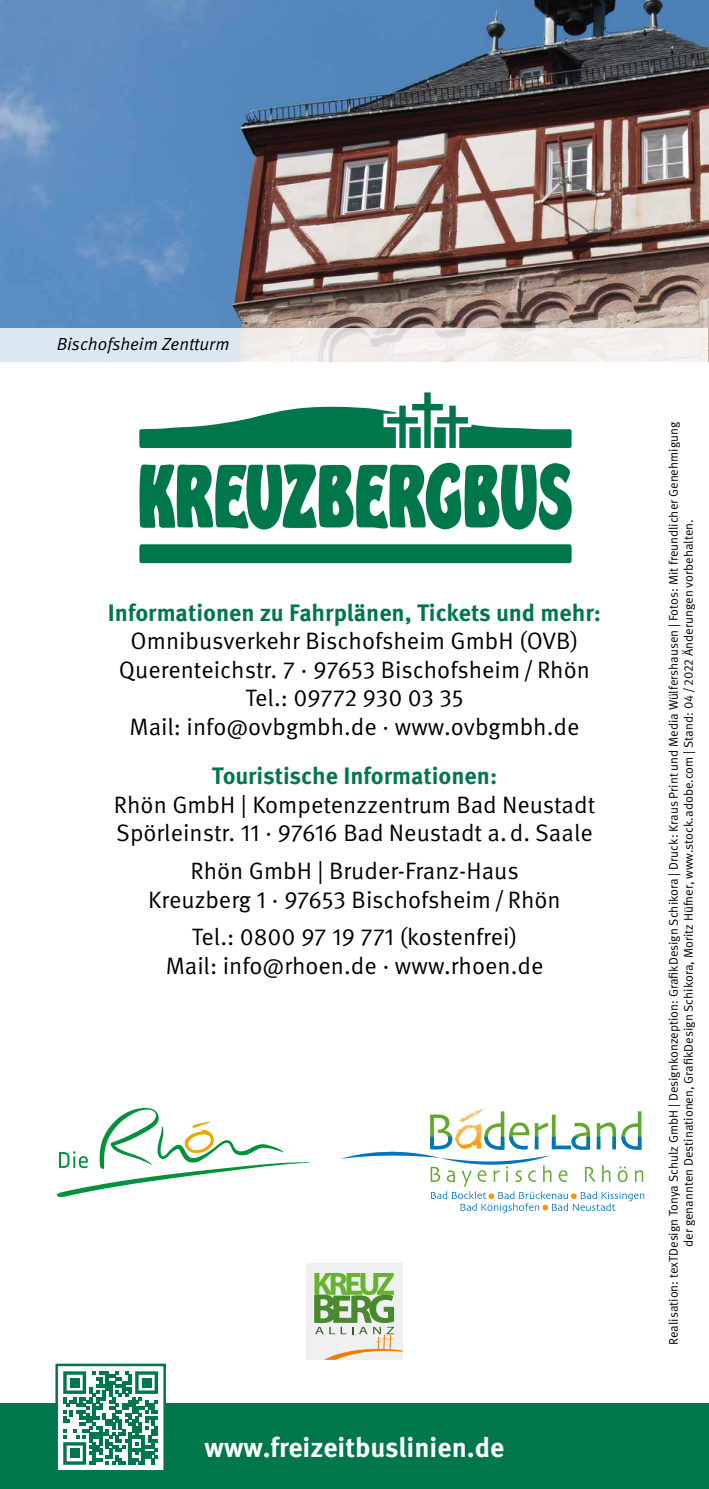
<style>
.page{position:relative;width:709px;height:1489px;background:#fff}
.page>*{position:absolute;margin:0;border:0;box-sizing:border-box;transform-origin:0 0}
.t1{font:700 27.5px "Meta Pro";color:#fff}
.t2{font:23.75px/28.5px "Meta Pro Norm";color:#000;text-align:center}
.t3{font:700 23.75px "Meta Pro";color:#00774a}
.t4{font:17.5px "Meta Pro Norm Ita";color:#000}
.t5{font:12.5px/15px "Meta Pro Norm";color:#000;text-align:center}
</style>
<div class="page">
<div style="left:0;top:1403px;width:709px;height:85px;background:#00774a"></div>
<img style="left:0;top:0;width:709px;height:361px">
<svg style="left:341px;top:1108px;width:303px;height:104px"></svg>
<div style="left:306px;top:1263px;width:97px;height:96px;background:#f0f0f0"></div>
<svg style="left:314px;top:1272px;width:89px;height:87px"></svg>
<svg style="left:139px;top:406px;width:432px;height:157px"></svg>
<svg style="left:387px;top:392px;width:81px;height:56px"></svg>
<svg style="left:139px;top:463px;width:432px;height:67px"></svg>
<svg style="left:0;top:327px;width:707px;height:34px;fill:#f0ebef"></svg>
<svg style="left:57px;top:1107px;width:252px;height:90px"></svg>
<div style="left:57px;top:1364px;width:108px;height:106px;background:#fff"></div>
<div style="left:55px;top:1363px;width:111px;height:109px;border:2px solid #00774a"></div>
<svg style="left:63px;top:1371px;width:95px;height:93px"></svg>
<div style="left:70px;top:1377px;width:10px;height:10px;background:#00774a"></div>
<div style="left:142px;top:1377px;width:9px;height:10px;background:#00774a"></div>
<div style="left:70px;top:1448px;width:10px;height:10px;background:#00774a"></div>
<p class="t4" style="left:57px;top:331px;width:174px">Bischofsheim Zentturm</p>
<p class="t3" style="left:108px;top:593px;width:494px">Informationen zu Fahrplänen, Tickets und mehr:</p>
<p class="t2" style="left:119px;top:625px;width:472px">Omnibusverkehr Bischofsheim GmbH (OVB)<br>Querenteichstr. 7 · 97653 Bischofsheim/Rhön Tel.: 09772 930 03 35<br>Mail: info@ovbgmbh.de · www.ovbgmbh.de</p>
<p class="t3" style="left:212px;top:757px;width:287px">Touristische Informationen:</p>
<p class="t2" style="left:114px;top:789px;width:483px;text-align:left">Rhön GmbH | Kompetenzzentrum Bad Neustadt<br>Spörleinstr. 11 · 97616 Bad Neustadt a.d. Saale</p>
<p class="t2" style="left:148px;top:855px;width:414px">Rhön GmbH | Bruder-Franz-Haus<br>Kreuzberg 1 · 97653 Bischofsheim/Rhön</p>
<p class="t2" style="left:166px;top:921px;width:379px">Tel.: 0800 97 19 771 (kostenfrei)<br>Mail: info@rhoen.de · www.rhoen.de</p>
<p class="t1" style="left:205px;top:1425px;width:301px">www.freizeitbuslinien.de</p>
<p class="t5" style="left:665px;top:1344px;width:924px;rotate:-90deg">Realisation: texTDesign Tonya Schulz GmbH | Designkonzeption: GrafikDesign Schikora | Druck: Kraus Print und Media Wülfershausen | Fotos: Mit freundlicher Genehmigung der genannten Destinationen, GrafikDesign Schikora, Moritz Hüfner, www.stock.adobe.com | Stand: 04/2022 Änderungen vorbehalten.</p>
</div>
